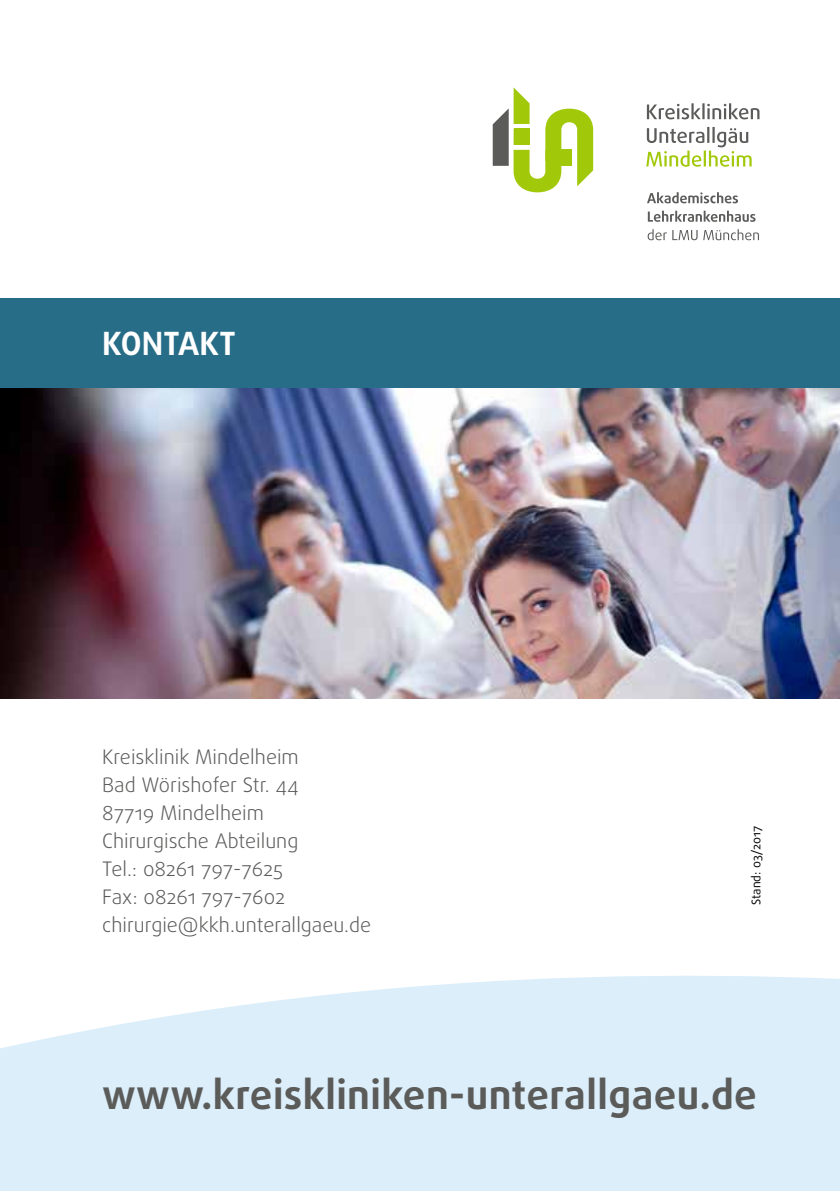
<style>
.page{position:relative;width:840px;height:1191px;background:#fff}
.page>*{position:absolute;margin:0;border:0;box-sizing:border-box;transform-origin:0 0}
.t1{font:700 40px "Daxline Pro";letter-spacing:.01em;color:#5b5b5a}
.t2{font:700 32px "Daxline Pro";letter-spacing:.005em;color:#fff}
.t3{font:300 20px/28px "Daxline Pro";color:#5b5b5a}
.t4{font:12px "Daxline Pro";color:#000}
</style>
<div class="page">
<svg style="left:0;top:975px;width:839px;height:216px;background:#deeffa"></svg>
<img style="left:0;top:387px;width:839px;height:311px">
<div style="left:0;top:297px;width:839px;height:90px;background:#286d87"></div>
<svg style="left:646px;top:127px;width:105px;height:40px"></svg>
<svg style="left:646px;top:103px;width:113px;height:16px"></svg>
<svg style="left:492px;top:87px;width:101px;height:105px"></svg>
<svg style="left:647px;top:229px;width:111px;height:11px"></svg>
<svg style="left:647px;top:211px;width:108px;height:11px"></svg>
<svg style="left:647px;top:192px;width:90px;height:11px"></svg>
<h2 class="t2" style="left:102px;top:322px;width:135px">KONTAKT</h2>
<p class="t3" style="left:102px;top:743px;width:270px">Kreisklinik Mindelheim<br>Bad Wörishofer Str. 44<br>87719 Mindelheim<br>Chirurgische Abteilung<br>Tel.: 08261 797-7625<br>Fax: 08261 797-7602 chirurgie@kkh.unterallgaeu.de</p>
<p class="t4" style="left:747px;top:905px;width:81px;rotate:-90deg">Stand: 03/2017</p>
<h1 class="t1" style="left:102px;top:1067px;width:656px">www.kreiskliniken-unterallgaeu.de</h1>
</div>
